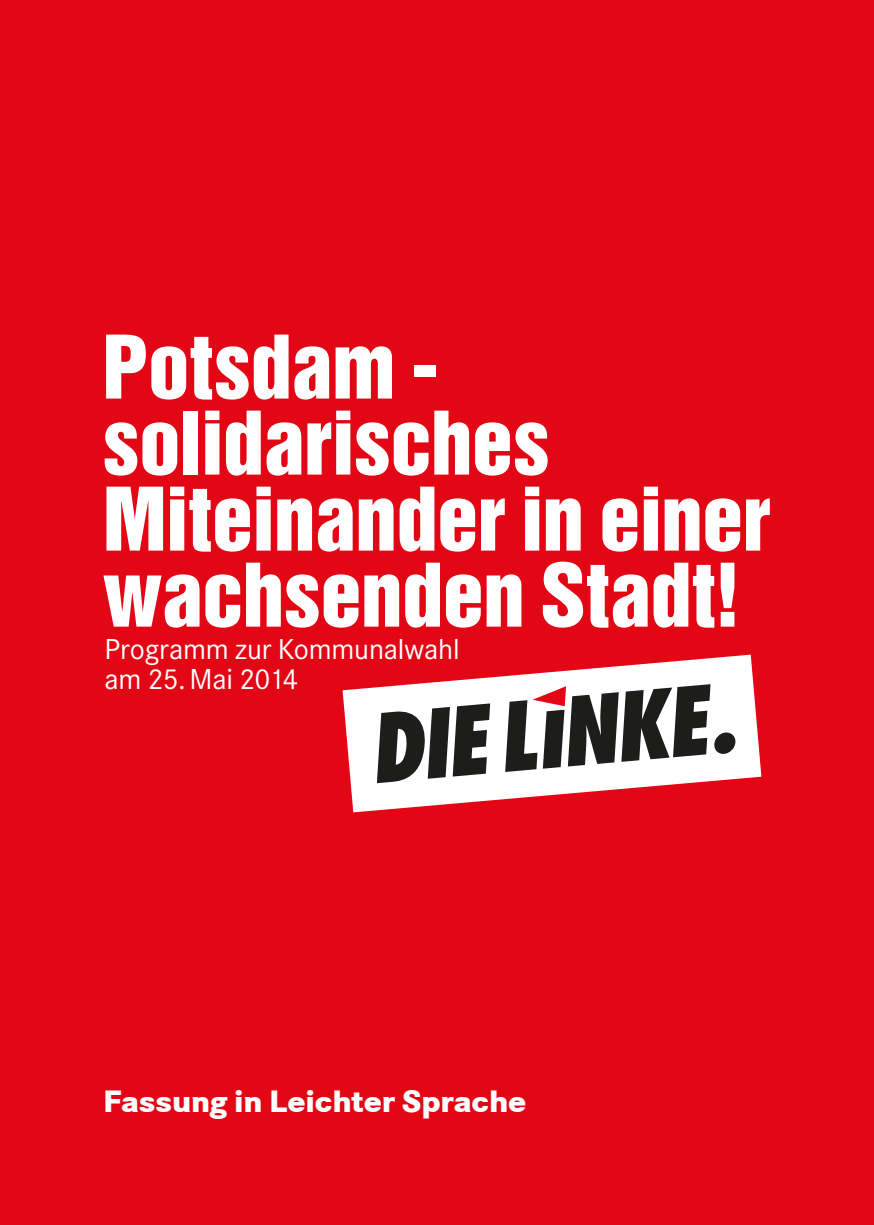
<style>
.page{position:relative;width:874px;height:1225px;background:#fff}
.page>*{position:absolute;margin:0;border:0;box-sizing:border-box;transform-origin:0 0}
.t1{font:80px/76px "Helvetica Inserat";letter-spacing:-.005em;color:#fff}
.t2{font:800 32px "Corporate S";letter-spacing:-.005em;color:#fff}
.t3{font:30px/30px "Corporate S";letter-spacing:-.005em;color:#fff}
</style>
<div class="page">
<div style="left:0;top:0;width:873px;height:1225px;background:#e30614"></div>
<svg style="left:342px;top:654px;width:419px;height:158px"></svg>
<svg style="left:377px;top:684px;width:358px;height:99px;background:#999696"></svg>
<p class="t1" style="left:103px;top:331px;width:668px">Potsdam - solidarisches<br>Miteinander in einer wachsenden Stadt!</p>
<p class="t3" style="left:104px;top:634px;width:356px">Programm zur Kommunalwahl am 25.Mai 2014</p>
<p class="t2" style="left:103px;top:1079px;width:424px">Fassung in Leichter Sprache</p>
</div>
